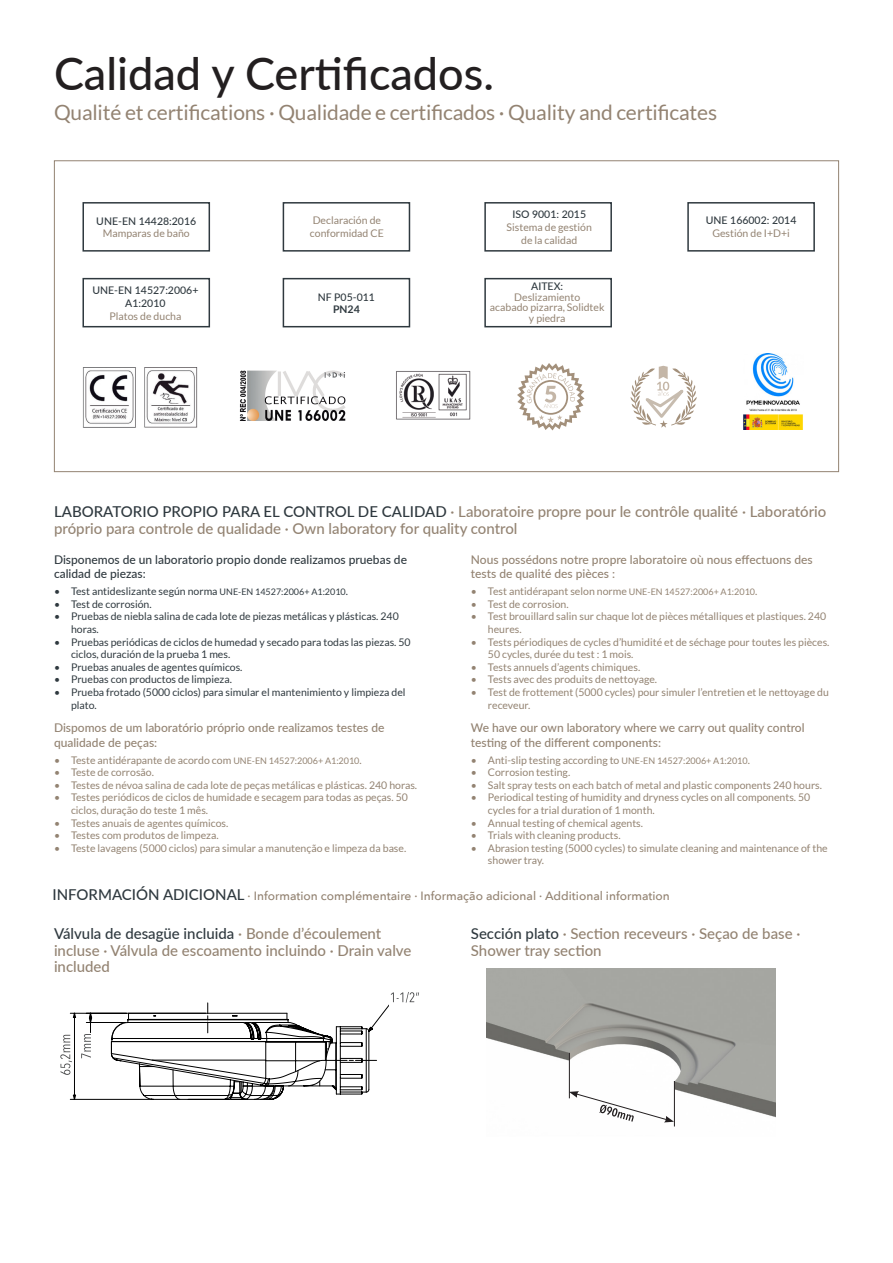
<style>
.page{position:relative;width:893px;height:1263px;background:#fff}
.page>*{position:absolute;margin:0;border:0;box-sizing:border-box;transform-origin:0 0}
.t1{font:500 45px "Lato";color:#231f20}
.t2{font:21px "Lato";letter-spacing:-.01em;color:#938372}
.t3{font:500 15px/16.5px "Lato";color:#938372}
.parrafo_color_negro{font:500 12px/14.4px "Lato";color:#938372}
.t4{font:500 12px "Avenir Next";color:#938372}
.parrafo_color_negro-2{font:500 12px/14.4px "Lato";color:#2f393f}
.Text_color_zinc_SIZE{font:10.5px/12.6px "Lato";color:#938372}
.t5{font:10.5px/12.6px "Lato";color:#2f393f}
.Text_color_zinc_SIZE-2{font:500 10.5px "Lato";color:#2f393f}
.Text_color_zinc_SIZE-3{font:700 10.5px "Lato";color:#2f393f}
.s1{color:#2f393f}
.s2{font-size:9px}
.s3{font-family:"Lato";font-size:15px;color:#2f393f}
</style>
<div class="page">
<img style="left:743px;top:354px;width:60px;height:75px">
<img style="left:396px;top:371px;width:75px;height:49px">
<img style="left:239px;top:370px;width:107px;height:51px">
<img style="left:82px;top:367px;width:116px;height:61px">
<svg style="left:631px;top:366px;width:66px;height:62px"></svg>
<svg style="left:517px;top:363px;width:68px;height:68px"></svg>
<div style="left:82px;top:202px;width:128px;height:50px;border:2px solid #2f393f"></div>
<div style="left:283px;top:202px;width:127px;height:50px;border:2px solid #2f393f"></div>
<div style="left:484px;top:202px;width:128px;height:50px;border:2px solid #2f393f"></div>
<div style="left:687px;top:202px;width:128px;height:50px;border:2px solid #2f393f"></div>
<div style="left:82px;top:278px;width:128px;height:49px;border:2px solid #2f393f"></div>
<div style="left:484px;top:278px;width:128px;height:49px;border:2px solid #2f393f"></div>
<img style="left:486px;top:969px;width:289px;height:158px">
<hr style="left:569px;top:1053px;width:1px;height:45px;background:#231f20">
<hr style="left:674px;top:1081px;width:1px;height:45px;background:#231f20">
<svg style="left:569px;top:1091px;width:105px;height:31px"></svg>
<svg style="left:68px;top:1002px;width:321px;height:98px"></svg>
<div style="left:63px;top:1041px;width:11px;height:27px;background:#fff"></div>
<svg style="left:60px;top:1035px;width:12px;height:40px"></svg>
<div style="left:82px;top:1026px;width:8px;height:11px;background:#fff"></div>
<svg style="left:81px;top:1034px;width:10px;height:24px"></svg>
<svg style="left:391px;top:992px;width:28px;height:11px"></svg>
<div style="left:283px;top:278px;width:127px;height:49px;border:2px solid #2f393f"></div>
<p class="t1" style="left:54px;top:41px;width:441px">Calidad y Certificados.</p>
<p class="t2" style="left:54px;top:101px;width:665px">Qualité et certifications · Qualidade e certificados · Quality and certificates</p>
<p class="Text_color_zinc_SIZE-2" style="left:96px;top:213px;width:101px">UNE-EN 14428:2016</p>
<p class="Text_color_zinc_SIZE" style="left:103px;top:227px;width:88px">Mamparas de baño</p>
<p class="Text_color_zinc_SIZE-2" style="left:92px;top:283px;width:108px">UNE-EN 14527:2006+</p>
<p class="Text_color_zinc_SIZE-2" style="left:125px;top:296px;width:42px">A1:2010</p>
<p class="Text_color_zinc_SIZE" style="left:109px;top:309px;width:73px">Platos de ducha</p>
<p class="Text_color_zinc_SIZE" style="left:313px;top:214px;width:70px">Declaración de</p>
<p class="Text_color_zinc_SIZE" style="left:310px;top:227px;width:75px">conformidad CE</p>
<p class="Text_color_zinc_SIZE-2" style="left:318px;top:289px;width:59px">NF P05-011</p>
<p class="Text_color_zinc_SIZE-3" style="left:333px;top:303px;width:28px">PN24</p>
<p class="Text_color_zinc_SIZE-2" style="left:512px;top:207px;width:75px">ISO 9001: 2015</p>
<p class="Text_color_zinc_SIZE" style="left:507px;top:221px;width:87px">Sistema de gestión</p>
<p class="Text_color_zinc_SIZE" style="left:521px;top:233px;width:58px">de la calidad</p>
<p class="Text_color_zinc_SIZE-2" style="left:531px;top:279px;width:33px">AITEX:</p>
<p class="Text_color_zinc_SIZE" style="left:514px;top:291px;width:67px">Deslizamiento</p>
<p class="Text_color_zinc_SIZE" style="left:490px;top:302px;width:116px;line-height:10.5px;text-align:center">acabado pizarra, Solidtek y piedra</p>
<p class="Text_color_zinc_SIZE-2" style="left:706px;top:213px;width:92px">UNE 166002: 2014</p>
<p class="Text_color_zinc_SIZE" style="left:712px;top:227px;width:79px">Gestión de I+D+i</p>
<p class="t3" style="left:54px;top:503px;width:774px"><span class="s1">LABORATORIO PROPIO PARA EL CONTROL DE CALIDAD</span> · Laboratoire propre pour le contrôle qualité · Laboratório próprio para controle de qualidade · Own laboratory for quality control</p>
<p class="parrafo_color_negro-2" style="left:54px;top:552px;width:354px">Disponemos de un laboratorio propio donde realizamos pruebas de calidad de piezas:</p>
<p class="t5" style="left:54px;top:585px;width:296px">• Test antideslizante según norma <span class="s2">UNE-EN 14527:2006+ A1:2010</span>.</p>
<p class="t5" style="left:54px;top:598px;width:99px">• Test de corrosión.</p>
<p class="t5" style="left:71px;top:610px;width:329px;text-indent:-17px">• Pruebas de niebla salina de cada lote de piezas metálicas y plásticas. 240 horas.</p>
<p class="t5" style="left:71px;top:635px;width:341px;text-indent:-17px">• Pruebas periódicas de ciclos de humedad y secado para todas las piezas. 50 ciclos, duración de la prueba 1 mes.</p>
<p class="t5" style="left:54px;top:661px;width:190px">• Pruebas anuales de agentes químicos.</p>
<p class="t5" style="left:54px;top:673px;width:179px">• Pruebas con productos de limpieza.</p>
<p class="t5" style="left:71px;top:686px;width:336px;text-indent:-17px">• Prueba frotado (5000 ciclos) para simular el mantenimiento y limpieza del plato.</p>
<p class="parrafo_color_negro" style="left:54px;top:720px;width:332px">Dispomos de um laboratório próprio onde realizamos testes de qualidade de peças:</p>
<p class="Text_color_zinc_SIZE" style="left:54px;top:753px;width:309px">• Teste antidérapante de acordo com <span class="s2">UNE-EN 14527:2006+ A1:2010</span>.</p>
<p class="Text_color_zinc_SIZE" style="left:54px;top:766px;width:101px">• Teste de corrosão.</p>
<p class="Text_color_zinc_SIZE" style="left:54px;top:778px;width:365px">• Testes de névoa salina de cada lote de peças metálicas e plásticas. 240 horas.</p>
<p class="Text_color_zinc_SIZE" style="left:71px;top:791px;width:338px;text-indent:-17px">• Testes periódicos de ciclos de humidade e secagem para todas as peças. 50 ciclos, duração do teste 1 mês.</p>
<p class="Text_color_zinc_SIZE" style="left:54px;top:816px;width:176px">• Testes anuais de agentes químicos.</p>
<p class="Text_color_zinc_SIZE" style="left:54px;top:829px;width:166px">• Testes com produtos de limpeza.</p>
<p class="Text_color_zinc_SIZE" style="left:54px;top:841px;width:354px">• Teste lavagens (5000 ciclos) para simular a manutenção e limpeza da base.</p>
<p class="parrafo_color_negro" style="left:471px;top:552px;width:343px">Nous possédons notre propre laboratoire où nous effectuons des tests de qualité des pièces :</p>
<p class="Text_color_zinc_SIZE" style="left:471px;top:585px;width:288px">• Test antidérapant selon norme <span class="s2">UNE-EN 14527:2006+ A1:2010</span>.</p>
<p class="Text_color_zinc_SIZE" style="left:471px;top:598px;width:99px">• Test de corrosion.</p>
<p class="Text_color_zinc_SIZE" style="left:488px;top:610px;width:340px;text-indent:-17px">• Test brouillard salin sur chaque lot de pièces métalliques et plastiques. 240 heures.</p>
<p class="Text_color_zinc_SIZE" style="left:488px;top:635px;width:343px;text-indent:-17px">• Tests périodiques de cycles d’humidité et de séchage pour toutes les pièces.<br>50 cycles, durée du test : 1 mois.</p>
<p class="Text_color_zinc_SIZE" style="left:471px;top:661px;width:171px">• Tests annuels d’agents chimiques.</p>
<p class="Text_color_zinc_SIZE" style="left:471px;top:673px;width:188px">• Tests avec des produits de nettoyage.</p>
<p class="Text_color_zinc_SIZE" style="left:488px;top:686px;width:342px;text-indent:-17px">• Test de frottement (5000 cycles) pour simuler l’entretien et le nettoyage du receveur.</p>
<p class="parrafo_color_negro" style="left:471px;top:720px;width:335px">We have our own laboratory where we carry out quality control testing of the different components:</p>
<p class="Text_color_zinc_SIZE" style="left:471px;top:753px;width:280px">• Anti-slip testing according to <span class="s2">UNE-EN 14527:2006+ A1:2010</span>.</p>
<p class="Text_color_zinc_SIZE" style="left:471px;top:766px;width:101px">• Corrosion testing.</p>
<p class="Text_color_zinc_SIZE" style="left:471px;top:778px;width:353px">• Salt spray tests on each batch of metal and plastic components 240 hours.</p>
<p class="Text_color_zinc_SIZE" style="left:488px;top:791px;width:324px;text-indent:-17px">• Periodical testing of humidity and dryness cycles on all components. 50 cycles for a trial duration of 1 month.</p>
<p class="Text_color_zinc_SIZE" style="left:471px;top:816px;width:174px">• Annual testing of chemical agents.</p>
<p class="Text_color_zinc_SIZE" style="left:471px;top:829px;width:151px">• Trials with cleaning products.</p>
<p class="Text_color_zinc_SIZE" style="left:488px;top:841px;width:341px;text-indent:-17px">• Abrasion testing (5000 cycles) to simulate cleaning and maintenance of the shower tray.</p>
<p class="t4" style="left:52px;top:886px;width:619px"><span class="s3">INFORMACIÓN ADICIONAL</span> · Information complémentaire · Informação adicional · Additional information</p>
<p class="t3" style="left:54px;top:925px;width:359px"><span class="s1">Válvula de desagüe incluida</span> · Bonde d’écoulement incluse · Válvula de escoamento incluindo · Drain valve included</p>
<p class="t3" style="left:471px;top:925px;width:331px"><span class="s1">Sección plato</span> · Section receveurs · Seçao de base ·<br>Shower tray section</p>
</div>
